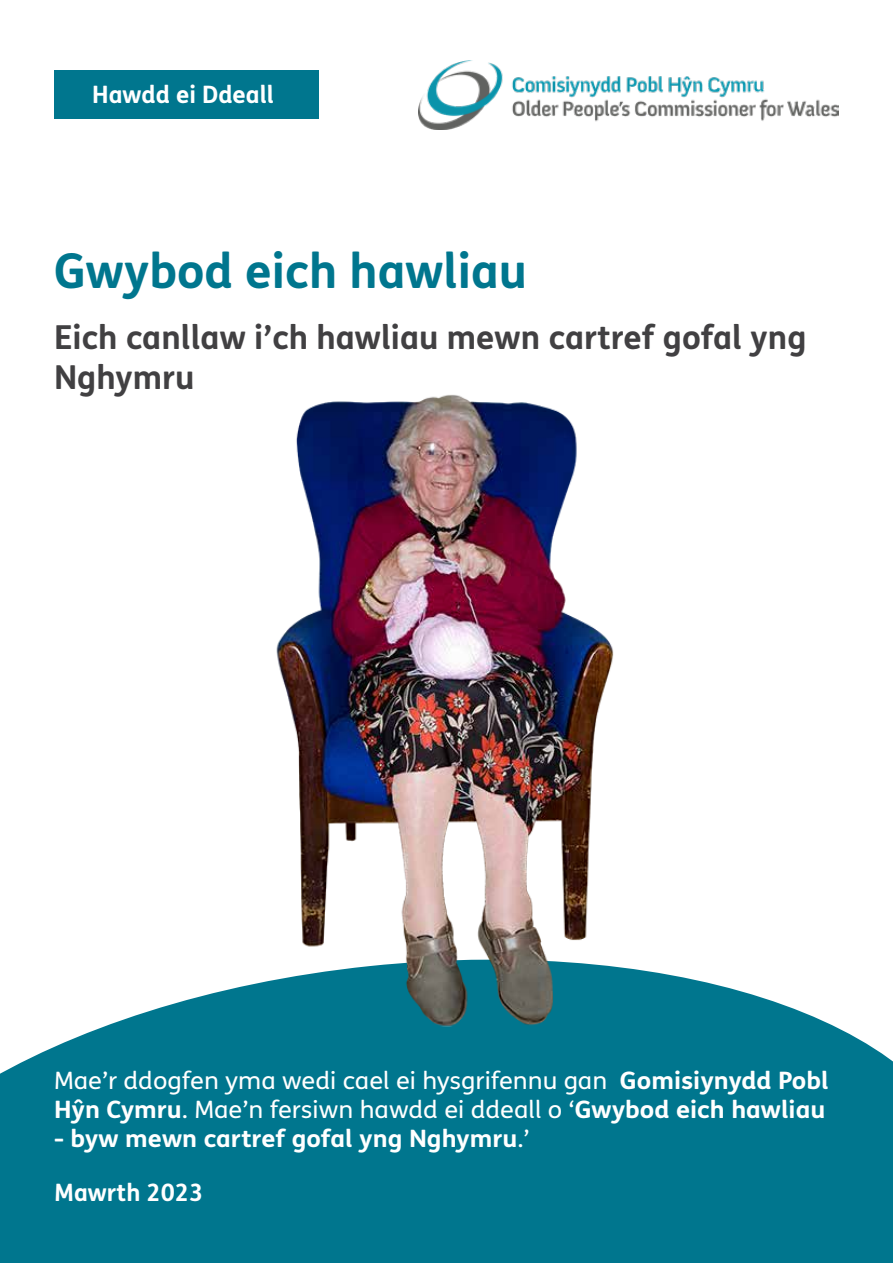
<style>
.page{position:relative;width:893px;height:1263px;background:#fff}
.page>*{position:absolute;margin:0;border:0;box-sizing:border-box;transform-origin:0 0}
.t1{font:700 48px "FS Me Pro";color:#00768e}
.t2{font:700 33px/39.6px "FS Me Pro";color:#414042}
.t3{font:24px/28.8px "FS Me Pro";color:#fff;scale:1.06 1}
.t4{font:700 24px "FS Me Pro";color:#fff;scale:1.06 1}
.t5{font:700 24px "FS Me Pro";color:#fff}
.s1{font-weight:700}
.s2{font-weight:400}
</style>
<div class="page">
<div style="left:55px;top:70px;width:264px;height:49px;background:#00768e"></div>
<img style="left:418px;top:60px;width:421px;height:69px">
<div style="left:0;top:1000px;width:893px;height:263px;background:#00768e"></div>
<img style="left:124px;top:394px;width:646px;height:640px">
<p class="t5" style="left:92px;top:76px;width:183px">Hawdd ei Ddeall</p>
<h1 class="t1" style="left:54px;top:234px;width:474px">Gwybod eich hawliau</h1>
<h1 class="t2" style="left:54px;top:316px;width:754px">Eich canllaw i’ch hawliau mewn cartref gofal yng<br>Nghymru</h1>
<p class="t3" style="left:54px;top:1066px;width:732px">Mae’r ddogfen yma wedi cael ei hysgrifennu gan <span class="s1">Gomisiynydd Pobl<br>Hŷn Cymru</span>. Mae’n fersiwn hawdd ei ddeall o ‘<span class="s1">Gwybod eich hawliau</span></p>
<p class="t4" style="left:54px;top:1120px;width:450px">- byw mewn cartref gofal yng Nghymru<span class="s2">.’</span></p>
<p class="t5" style="left:54px;top:1174px;width:151px">Mawrth 2023</p>
</div>
